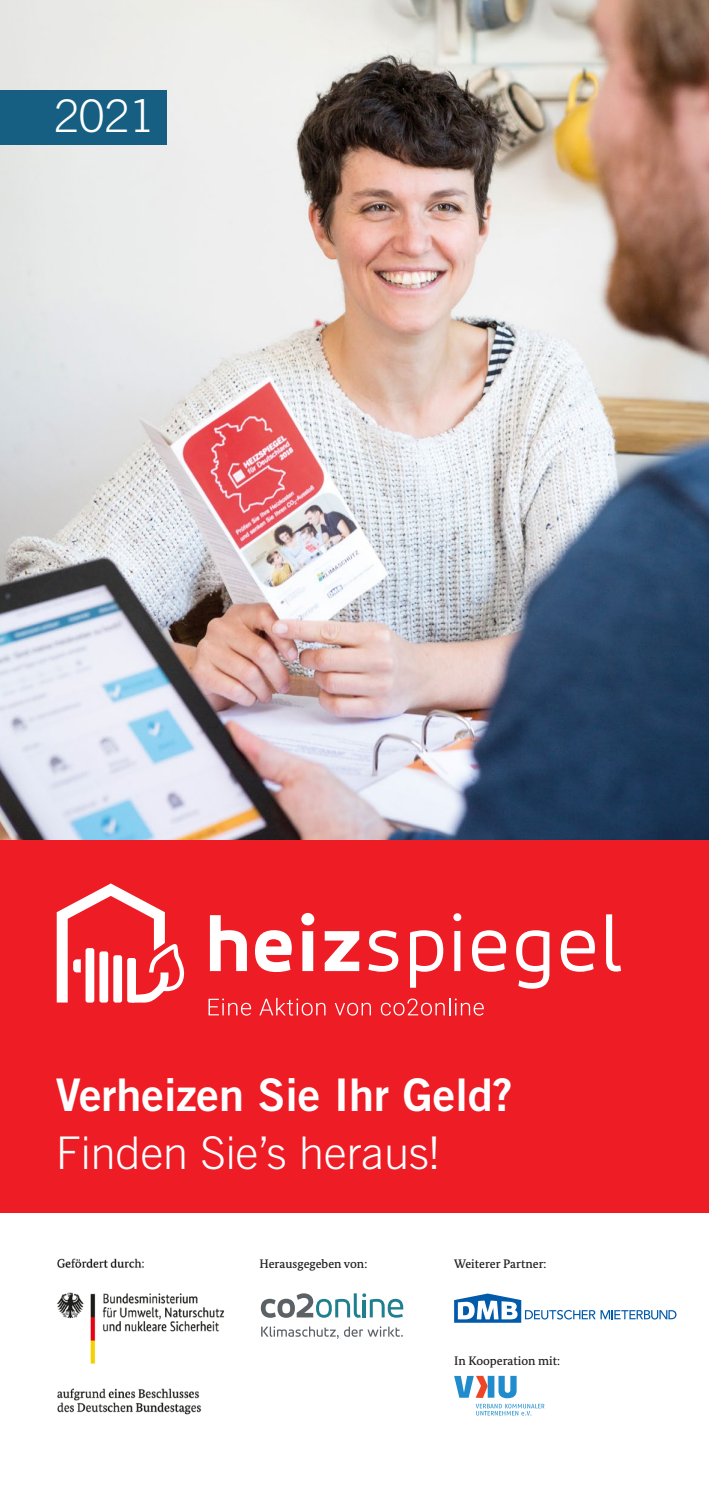
<style>
.page{position:relative;width:709px;height:1489px;background:#fff}
.page>*{position:absolute;margin:0;border:0;box-sizing:border-box;transform-origin:0 0}
.h0{font:300 45px "Trade Gothic LT Std";color:#fff}
.h0-2{font:45px "Trade Gothic LT Std Bd 2";color:#fff}
.Hinweise_7pt{font:500 12.25px "Bundes Serif";color:#231f20}
</style>
<div class="page">
<img style="left:0;top:0;width:709px;height:840px">
<div style="left:0;top:840px;width:709px;height:373px;background:#ee1c25"></div>
<svg style="left:210px;top:915px;width:37px;height:56px"></svg>
<svg style="left:255px;top:930px;width:37px;height:42px"></svg>
<svg style="left:301px;top:913px;width:13px;height:58px"></svg>
<svg style="left:325px;top:931px;width:34px;height:40px"></svg>
<svg style="left:368px;top:930px;width:30px;height:41px"></svg>
<svg style="left:410px;top:930px;width:33px;height:57px"></svg>
<svg style="left:453px;top:913px;width:8px;height:58px"></svg>
<svg style="left:472px;top:930px;width:34px;height:41px"></svg>
<svg style="left:516px;top:930px;width:33px;height:58px"></svg>
<svg style="left:560px;top:930px;width:35px;height:41px"></svg>
<svg style="left:606px;top:914px;width:15px;height:57px"></svg>
<svg style="left:208px;top:998px;width:43px;height:17px"></svg>
<svg style="left:259px;top:997px;width:66px;height:18px"></svg>
<svg style="left:335px;top:1002px;width:36px;height:13px"></svg>
<svg style="left:381px;top:998px;width:103px;height:17px"></svg>
<svg style="left:57px;top:883px;width:128px;height:119px"></svg>
<div style="left:0;top:90px;width:167px;height:55px;background:#165f82"></div>
<svg style="left:261px;top:1293px;width:142px;height:24px"></svg>
<svg style="left:261px;top:1326px;width:142px;height:12px"></svg>
<img style="left:57px;top:1258px;width:168px;height:157px">
<svg style="left:454px;top:1293px;width:222px;height:29px"></svg>
<svg style="left:454px;top:1375px;width:90px;height:40px"></svg>
<p class="h0" style="left:54px;top:90px;width:102px">2021</p>
<p class="h0-2" style="left:56px;top:1066px;width:459px">Verheizen Sie Ihr Geld?</p>
<p class="h0" style="left:56px;top:1125px;width:385px">Finden Sie’s heraus!</p>
<p class="Hinweise_7pt" style="left:259px;top:1256px;width:109px">Herausgegeben von:</p>
<p class="Hinweise_7pt" style="left:454px;top:1256px;width:94px">Weiterer Partner:</p>
<p class="Hinweise_7pt" style="left:454px;top:1352px;width:107px">In Kooperation mit:</p>
</div>
